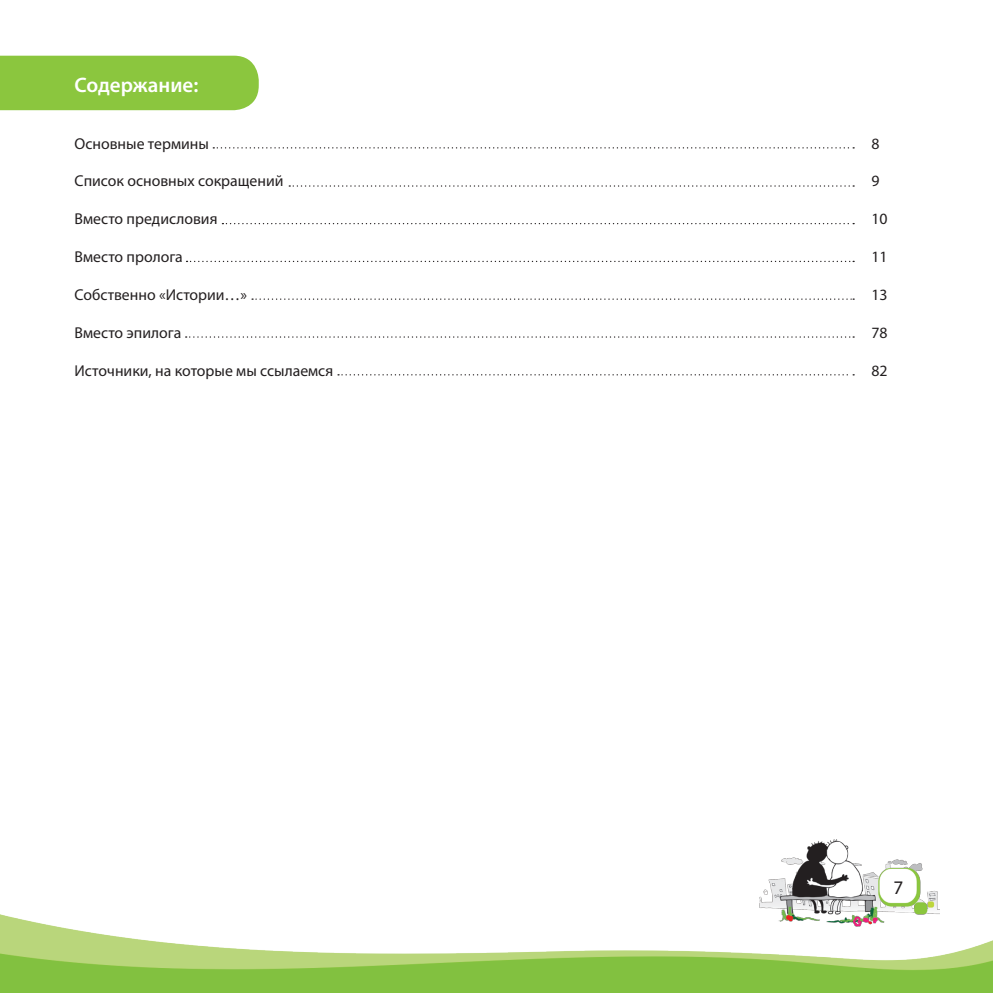
<style>
.page{position:relative;width:993px;height:993px;background:#fff}
.page>*{position:absolute;margin:0;border:0;box-sizing:border-box;transform-origin:0 0}
.t1{font:600 21px "Myriad Pro";color:#fff}
.t2{font:19.25px "Myriad Pro";color:#231f20}
.t3{font:15.75px "Myriad Pro";color:#231f20}
</style>
<div class="page">
<img style="left:759px;top:839px;width:179px;height:70px">
<img style="left:0;top:909px;width:992px;height:83px">
<div style="left:0;top:56px;width:259px;height:54px;background:#8bc63e"></div>
<svg style="left:213px;top:147px;width:640px;height:1px"></svg>
<svg style="left:289px;top:185px;width:564px;height:2px"></svg>
<svg style="left:222px;top:223px;width:631px;height:1px"></svg>
<svg style="left:186px;top:261px;width:667px;height:1px"></svg>
<svg style="left:252px;top:298px;width:601px;height:2px"></svg>
<svg style="left:186px;top:336px;width:667px;height:1px"></svg>
<svg style="left:338px;top:374px;width:515px;height:1px"></svg>
<h1 class="t1" style="left:74px;top:71px;width:125px">Содержание:</h1>
<p class="t3" style="left:74px;top:133px;width:136px">Основные термины</p>
<p class="t3" style="left:74px;top:171px;width:210px">Список основных сокращений</p>
<p class="t3" style="left:74px;top:209px;width:144px">Вместо предисловия</p>
<p class="t3" style="left:74px;top:247px;width:110px">Вместо пролога</p>
<p class="t3" style="left:74px;top:285px;width:174px">Собственно «Истории…»</p>
<p class="t3" style="left:74px;top:322px;width:108px">Вместо эпилога</p>
<p class="t3" style="left:74px;top:360px;width:260px">Источники, на которые мы ссылаемся</p>
<p class="t3" style="left:871px;top:133px;width:10px">8</p>
<p class="t3" style="left:871px;top:171px;width:10px">9</p>
<p class="t3" style="left:871px;top:209px;width:18px">10</p>
<p class="t3" style="left:871px;top:247px;width:18px">11</p>
<p class="t3" style="left:871px;top:285px;width:18px">13</p>
<p class="t3" style="left:871px;top:322px;width:18px">78</p>
<p class="t3" style="left:871px;top:360px;width:18px">82</p>
<p class="t2" style="left:893px;top:875px;width:11px">7</p>
</div>
